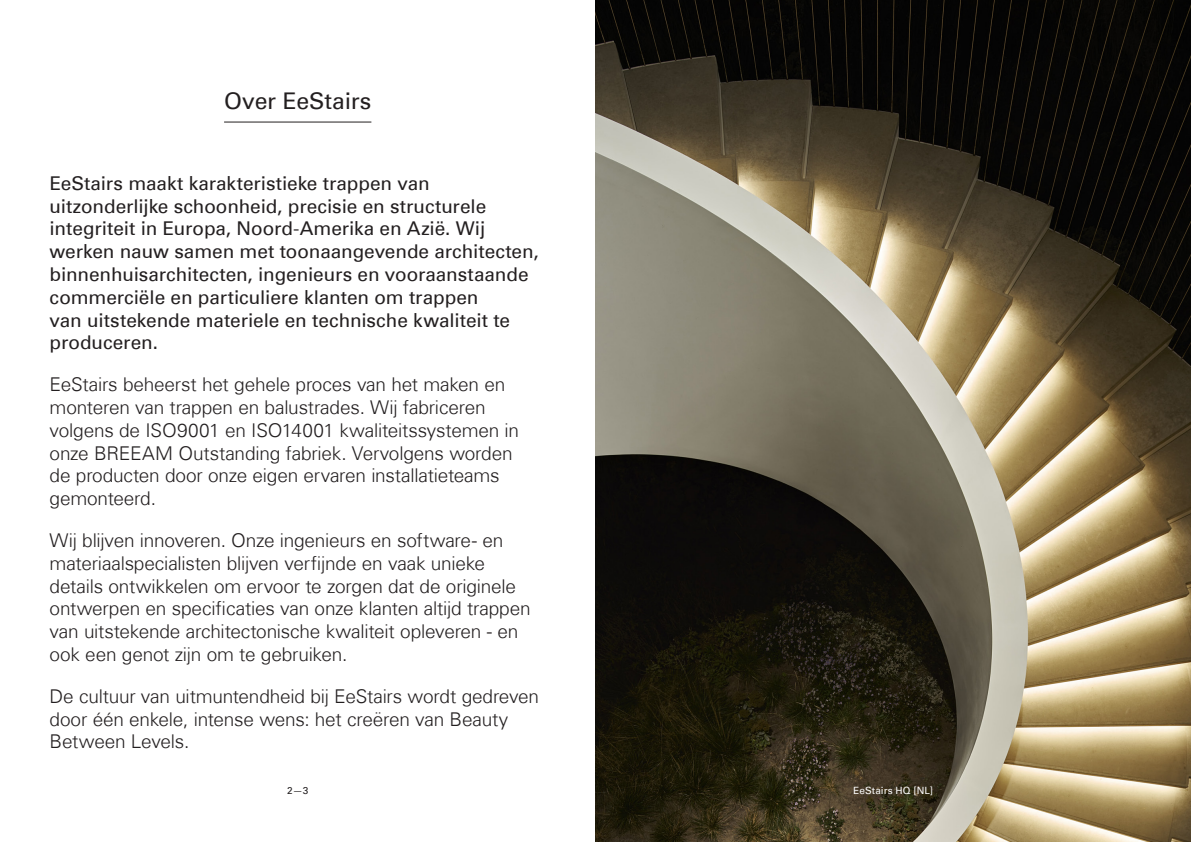
<style>
.page{position:relative;width:1191px;height:842px;background:#fff}
.page>*{position:absolute;margin:0;border:0;box-sizing:border-box;transform-origin:0 0}
.Page_Title{font:23px "Univers Com 55 Roman";letter-spacing:-.005em;color:#231f20}
.Introduction_Text_Light{font:300 19px/22.8px "Univers Com 45";letter-spacing:-.01em;color:#231f20}
.Introduction_Text_Light-2{font:19px/22.8px "Univers Com 55 Roman";letter-spacing:-.005em;color:#231f20}
.t1{font:10px "Univers Com 55 Roman";letter-spacing:.01em;color:#fff}
.t2{font:10px "Univers Com 55 Roman";color:#231f20}
</style>
<div class="page">
<img style="left:595px;top:0;width:596px;height:842px">
<hr style="left:224px;top:122px;width:147px;height:1px;background:#231f20">
<p class="Page_Title" style="left:224px;top:87px;width:149px">Over EeStairs</p>
<p class="Introduction_Text_Light-2" style="left:50px;top:172px;width:491px">EeStairs maakt karakteristieke trappen van uitzonderlijke schoonheid, precisie en structurele integriteit in Europa, Noord-Amerika en Azië. Wij werken nauw samen met toonaangevende architecten, binnenhuisarchitecten, ingenieurs en vooraanstaande commerciële en particuliere klanten om trappen<br>van uitstekende materiele en technische kwaliteit te produceren.</p>
<p class="Introduction_Text_Light" style="left:50px;top:373px;width:471px">EeStairs beheerst het gehele proces van het maken en monteren van trappen en balustrades. Wij fabriceren volgens de ISO9001 en ISO14001 kwaliteitssystemen in onze BREEAM Outstanding fabriek. Vervolgens worden de producten door onze eigen ervaren installatieteams gemonteerd.</p>
<p class="Introduction_Text_Light" style="left:50px;top:529px;width:482px">Wij blijven innoveren. Onze ingenieurs en software- en materiaalspecialisten blijven verfijnde en vaak unieke details ontwikkelen om ervoor te zorgen dat de originele ontwerpen en specificaties van onze klanten altijd trappen van uitstekende architectonische kwaliteit opleveren - en ook een genot zijn om te gebruiken.</p>
<p class="Introduction_Text_Light" style="left:50px;top:685px;width:491px">De cultuur van uitmuntendheid bij EeStairs wordt gedreven door één enkele, intense wens: het creëren van Beauty<br>Between Levels.</p>
<p class="t2" style="left:287px;top:784px;width:23px">2—3</p>
<p class="t1" style="left:853px;top:784px;width:81px">EeStairs HQ [NL]</p>
</div>
